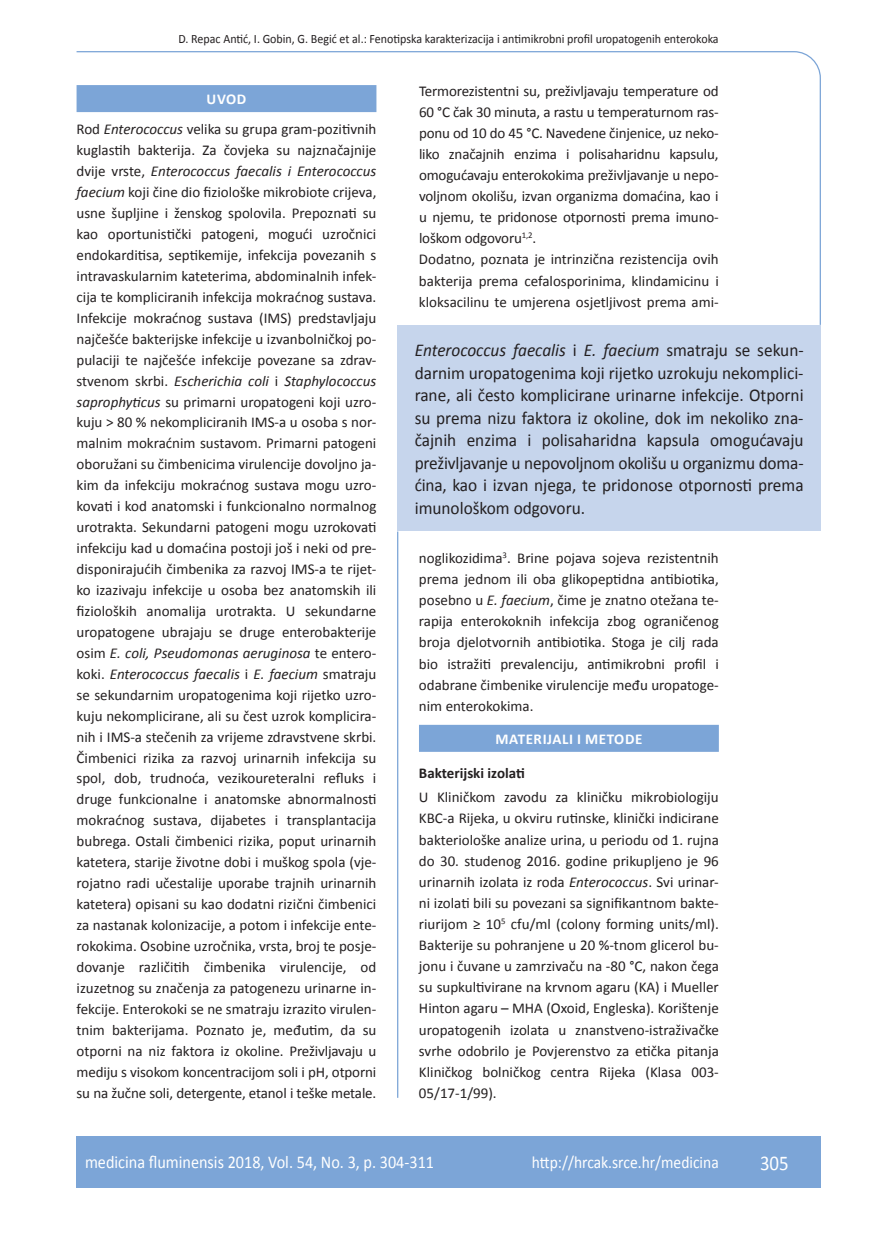
<style>
.page{position:relative;width:872px;height:1234px;background:#fff}
.page>*{position:absolute;margin:0;border:0;box-sizing:border-box;transform-origin:0 0}
.t1{font:21px "Calibri";color:#fff;scale:.9 1}
.t2{font:18px/22.5px "Calibri";color:#231f20;text-align:justify;scale:.96 1}
.t3{font:18px "Calibri";color:#fff;scale:.9 1}
.t4{font:17.25px "Calibri";color:#fff;scale:.9 1}
.t5{font:15px/21px "Calibri";letter-spacing:-.01em;color:#231f20;text-align:justify}
.t6{font:700 15px "Calibri";color:#231f20}
.t7{font:700 15px "Calibri";letter-spacing:.04em;color:#fff}
.t8{font:12.75px "Calibri";color:#231f20;scale:.94 1}
.s1{font-weight:700;color:#fff}
.s2{font-style:italic}
</style>
<div class="page">
<svg style="left:76px;top:51px;width:745px;height:275px"></svg>
<hr style="left:397px;top:531px;width:1px;height:566px;background:#7ca5d7">
<div style="left:77px;top:1135px;width:744px;height:51px;background:#7ca5d7"></div>
<div style="left:77px;top:85px;width:299px;height:27px;background:#7ca5d7"></div>
<div style="left:398px;top:325px;width:422px;height:206px;background:#c6d5ec"></div>
<div style="left:419px;top:724px;width:300px;height:27px;background:#7ca5d7"></div>
<p class="t8" style="left:178px;top:29px;width:576px">D. Repac Antić, I. Gobin, G. Begić et al.: Fenotipska karakterizacija i antimikrobni profil uropatogenih enterokoka</p>
<p class="t5" style="left:77px;top:83px;width:301px;line-height:30.5px;text-align:center"><span class="s1">UVOD<br></span>Rod <span class="s2">Enterococcus</span> velika su grupa gram-pozitivnih</p>
<p class="t5" style="left:77px;top:139px;width:301px">kuglastih bakterija. Za čovjeka su najznačajnije dvije vrste, <span class="s2">Enterococcus faecalis i Enterococcus faecium</span> koji čine dio fiziološke mikrobiote crijeva, usne šupljine i ženskog spolovila. Prepoznati su kao oportunistički patogeni, mogući uzročnici endokarditisa, septikemije, infekcija povezanih s intravaskularnim kateterima, abdominalnih infek&shy;cija te kompliciranih infekcija mokraćnog sustava.<br>Infekcije mokraćnog sustava (IMS) predstavljaju najčešće bakterijske infekcije u izvanbolničkoj po&shy;pulaciji te najčešće infekcije povezane sa zdrav&shy;stvenom skrbi. <span class="s2">Escherichia coli</span> i <span class="s2">Staphylococcus saprophyticus</span> su primarni uropatogeni koji uzro&shy;kuju &gt; 80 % nekompliciranih IMS-a u osoba s nor&shy;malnim mokraćnim sustavom. Primarni patogeni oboružani su čimbenicima virulencije dovoljno ja&shy;kim da infekciju mokraćnog sustava mogu uzro&shy;kovati i kod anatomski i funkcionalno normalnog urotrakta. Sekundarni patogeni mogu uzrokovati infekciju kad u domaćina postoji još i neki od pre&shy;disponirajućih čimbenika za razvoj IMS-a te rijet&shy;ko izazivaju infekcije u osoba bez anatomskih ili fizioloških anomalija urotrakta. U sekundarne uropatogene ubrajaju se druge enterobakterije osim <span class="s2">E. coli, Pseudomonas aeruginosa</span> te entero&shy;koki. <span class="s2">Enterococcus faecalis</span> i <span class="s2">E. faecium</span> smatraju se sekundarnim uropatogenima koji rijetko uzro&shy;kuju nekomplicirane, ali su čest uzrok komplicira&shy;nih i IMS-a stečenih za vrijeme zdravstvene skrbi.<br>Čimbenici rizika za razvoj urinarnih infekcija su spol, dob, trudnoća, vezikoureteralni refluks i druge funkcionalne i anatomske abnormalnosti mokraćnog sustava, dijabetes i transplantacija bubrega. Ostali čimbenici rizika, poput urinarnih katetera, starije životne dobi i muškog spola (vje&shy;rojatno radi učestalije uporabe trajnih urinarnih katetera) opisani su kao dodatni rizični čimbenici za nastanak kolonizacije, a potom i infekcije ente&shy;rokokima. Osobine uzročnika, vrsta, broj te posje&shy;dovanje različitih čimbenika virulencije, od izuzetnog su značenja za patogenezu urinarne in&shy;fekcije. Enterokoki se ne smatraju izrazito virulen&shy;tnim bakterijama. Poznato je, međutim, da su otporni na niz faktora iz okoline. Preživljavaju u mediju s visokom koncentracijom soli i pH, otporni su na žučne soli, detergente, etanol i teške metale.</p>
<p class="t5" style="left:419px;top:80px;width:301px;text-align:left">Termorezistentni su, preživljavaju temperature od 60 °C čak 30 minuta, a rastu u temperaturnom ras&shy;ponu od 10 do 45 °C. Navedene činjenice, uz neko&shy;liko značajnih enzima i polisaharidnu kapsulu, omogućavaju enterokokima preživljavanje u nepo&shy;voljnom okolišu, izvan organizma domaćina, kao i u njemu, te pridonose otpornosti prema imuno&shy;loškom odgovoru<sup>1,2</sup>.<br>Dodatno, poznata je intrinzična rezistencija ovih bakterija prema cefalosporinima, klindamicinu i kloksacilinu te umjerena osjetljivost prema ami-</p>
<p class="t2" style="left:415px;top:338px;width:407px"><span class="s2">Enterococcus faecalis</span> i <span class="s2">E. faecium</span> smatraju se sekun&shy;darnim uropatogenima koji rijetko uzrokuju nekomplici&shy;rane, ali često komplicirane urinarne infekcije. Otporni su prema nizu faktora iz okoline, dok im nekoliko zna&shy;čajnih enzima i polisaharidna kapsula omogućavaju preživljavanje u nepovoljnom okolišu u organizmu doma&shy;ćina, kao i izvan njega, te pridonose otpornosti prema imunološkom odgovoru.</p>
<p class="t5" style="left:419px;top:547px;width:301px">noglikozidima<sup>3</sup>. Brine pojava sojeva rezistentnih prema jednom ili oba glikopeptidna antibiotika, posebno u <span class="s2">E. faecium</span>, čime je znatno otežana te&shy;rapija enterokoknih infekcija zbog ograničenog broja djelotvornih antibiotika. Stoga je cilj rada bio istražiti prevalenciju, antimikrobni profil i odabrane čimbenike virulencije među uropatoge&shy;nim enterokokima.</p>
<p class="t7" style="left:495px;top:727px;width:148px">MATERIJALI I METODE</p>
<p class="t6" style="left:419px;top:762px;width:107px">Bakterijski izolati</p>
<p class="t5" style="left:419px;top:786px;width:301px">U Kliničkom zavodu za kliničku mikrobiologiju KBC-a Rijeka, u okviru rutinske, klinički indicirane bakteriološke analize urina, u periodu od 1. rujna do 30. studenog 2016. godine prikupljeno je 96 urinarnih izolata iz roda <span class="s2">Enterococcus</span>. Svi urinar&shy;ni izolati bili su povezani sa signifikantnom bakte&shy;riurijom ≥ 10<sup>5</sup> cfu/ml (colony forming units/ml).<br>Bakterije su pohranjene u 20 %-tnom glicerol bu&shy;jonu i čuvane u zamrzivaču na -80 °C, nakon čega su supkultivirane na krvnom agaru (KA) i Mueller Hinton agaru – MHA (Oxoid, Engleska). Korištenje uropatogenih izolata u znanstveno-istraživačke svrhe odobrilo je Povjerenstvo za etička pitanja Kliničkog bolničkog centra Rijeka (Klasa 003- 05/17-1/99).</p>
<p class="t3" style="left:85px;top:1149px;width:389px">medicina fluminensis 2018, Vol. 54, No. 3, p. 304-311</p>
<p class="t4" style="left:532px;top:1150px;width:209px">http://hrcak.srce.hr/medicina</p>
<h1 class="t1" style="left:760px;top:1147px;width:33px">305</h1>
</div>
